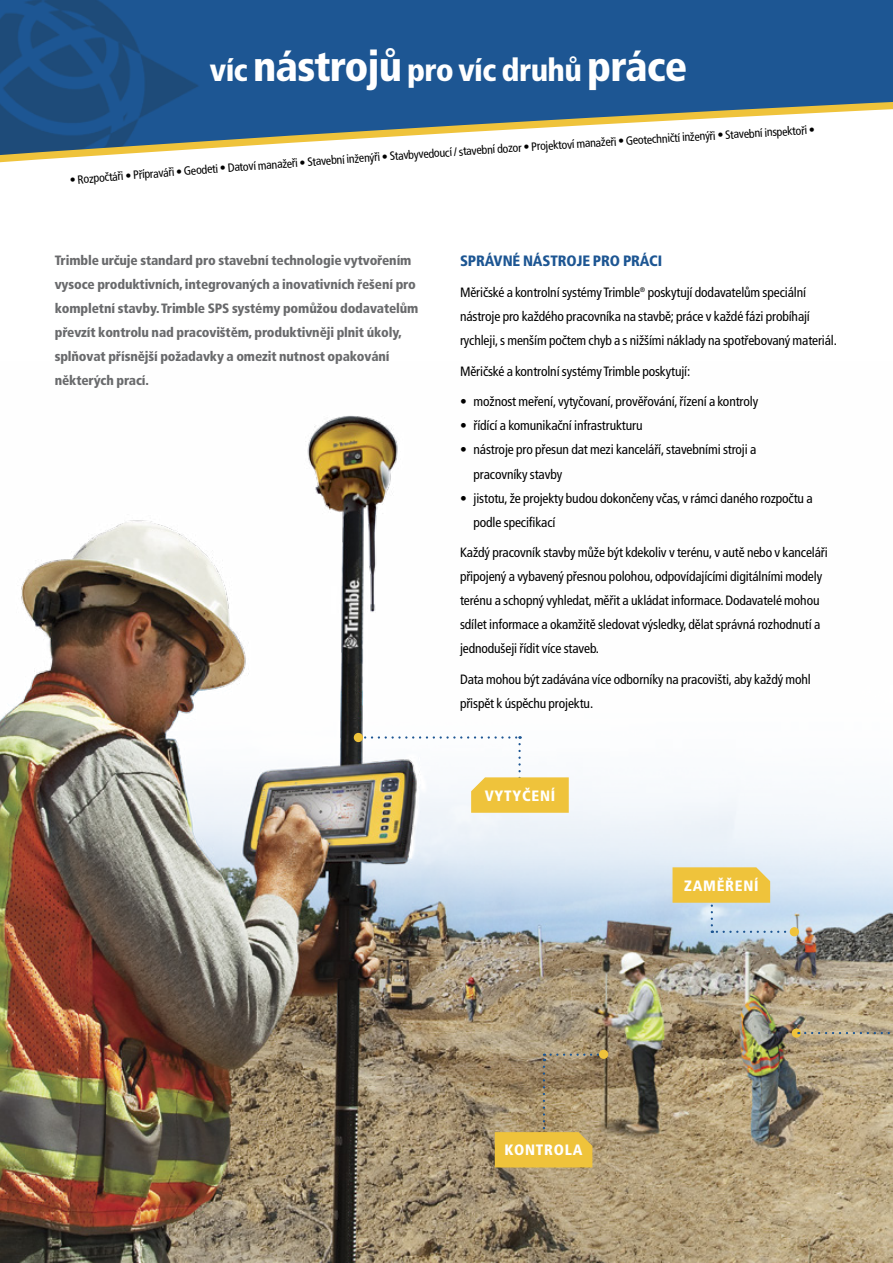
<style>
.page{position:relative;width:893px;height:1263px;background:#fff}
.page>*{position:absolute;margin:0;border:0;box-sizing:border-box;transform-origin:0 0}
.t1{font:900 condensed 31.5px "Frutiger LTCE";letter-spacing:-.02em;color:#fff}
.t2{font:900 condensed 15px "Frutiger LTCE";letter-spacing:.05em;color:#fff}
.t3{font:900 condensed 15px "Frutiger LT Std";letter-spacing:-.01em;color:#1d5693}
.t4{font:condensed 13.5px/24px "Frutiger LTCE";letter-spacing:-.01em;color:#000}
.t5{font:900 condensed 13.5px/24px "Frutiger LTCE";letter-spacing:-.01em;color:#696a6c}
.t6{font:condensed 12px "Frutiger LTCE";color:#000}
.s1{font-size:42px}
</style>
<div class="page">
<img style="left:0;top:415px;width:893px;height:848px">
<img style="left:0;top:0;width:893px;height:74px">
<svg style="left:0;top:74px;width:893px;height:89px;fill:#1e5693"></svg>
<svg style="left:365px;top:736px;width:204px;height:77px"></svg>
<div style="left:354px;top:733px;width:9px;height:9px;background:#efc33b;border-radius:50%"></div>
<svg style="left:551px;top:1053px;width:48px;height:3px"></svg>
<svg style="left:495px;top:1067px;width:97px;height:100px;background:#bc9f59"></svg>
<div style="left:599px;top:1050px;width:9px;height:9px;background:#efc33b;border-radius:50%"></div>
<svg style="left:712px;top:931px;width:73px;height:2px"></svg>
<svg style="left:672px;top:867px;width:98px;height:58px;background:#decd85"></svg>
<div style="left:790px;top:927px;width:9px;height:9px;background:#efc33b;border-radius:50%"></div>
<svg style="left:792px;top:1028px;width:9px;height:10px"></svg>
<svg style="left:805px;top:1032px;width:88px;height:2px"></svg>
<h1 class="t1" style="left:210px;top:51px;width:479px">víc <span class="s1">nástrojů</span> pro víc druhů <span class="s1">práce</span></h1>
<p class="t6" style="left:638px;top:132px;width:179px;rotate:-3deg">otechničtí inženýři • Stavební inspektoři •</p>
<p class="t6" style="left:117px;top:168px;width:523px;rotate:-4deg">ři • Přípraváři •Geodeti • Datoví manažeři • Stavební inženýři • Stavbyvedoucí / stavební dozor • Projektoví manažeři •Ge</p>
<p class="t6" style="left:69px;top:173px;width:50px;rotate:-5deg">• Rozpočtá</p>
<p class="t5" style="left:55px;top:248px;width:365px">Trimble určuje standard pro stavební technologie vytvořením vysoce produktivních, integrovaných a inovativních řešení pro kompletní stavby. Trimble SPS systémy pomůžou dodavatelům převzít kontrolu nad pracovištěm, produktivněji plnit úkoly, splňovat přísnější požadavky a omezit nutnost opakování některých prací.</p>
<p class="t3" style="left:460px;top:252px;width:204px">SPRÁVNÉ NÁSTROJE PRO PRÁCI</p>
<p class="t4" style="left:460px;top:280px;width:378px">Měričské a kontrolní systémy Trimble<sup>®</sup> poskytují dodavatelům speciální nástroje pro každého pracovníka na stavbě; práce v každé fázi probíhají rychleji, s menším počtem chyb a s nižšími náklady na spotřebovaný materiál.</p>
<p class="t4" style="left:460px;top:359px;width:232px">Měričské a kontrolní systémy Trimble poskytují:</p>
<p class="t4" style="left:460px;top:390px;width:300px">• možnost meření, vytyčovaní, prověřování, řízení a kontroly</p>
<p class="t4" style="left:460px;top:414px;width:184px">• řídící a komunikační infrastrukturu</p>
<p class="t4" style="left:474px;top:438px;width:284px;text-indent:-14px">• nástroje pro přesun dat mezi kanceláří, stavebními stroji a pracovníky stavby</p>
<p class="t4" style="left:474px;top:486px;width:341px;text-indent:-14px">• jistotu, že projekty budou dokončeny včas, v rámci daného rozpočtu a podle specifikací</p>
<p class="t4" style="left:460px;top:541px;width:369px">Každý pracovník stavby může být kdekoliv v terénu, v autě nebo v kanceláři připojený a vybavený přesnou polohou, odpovídajícími digitálními modely terénu a schopný vyhledat, měřit a ukládat informace. Dodavatelé mohou sdílet informace a okamžitě sledovat výsledky, dělat správná rozhodnutí a jednodušeji řídit více staveb.</p>
<p class="t4" style="left:460px;top:667px;width:352px">Data mohou být zadávána více odborníky na pracovišti, aby každý mohl přispět k úspěchu projektu.</p>
<p class="t2" style="left:485px;top:786px;width:72px">VYTYČENÍ</p>
<p class="t2" style="left:684px;top:876px;width:76px">ZAMĚŘENÍ</p>
<p class="t2" style="left:505px;top:1141px;width:79px">KONTROLA</p>
</div>
